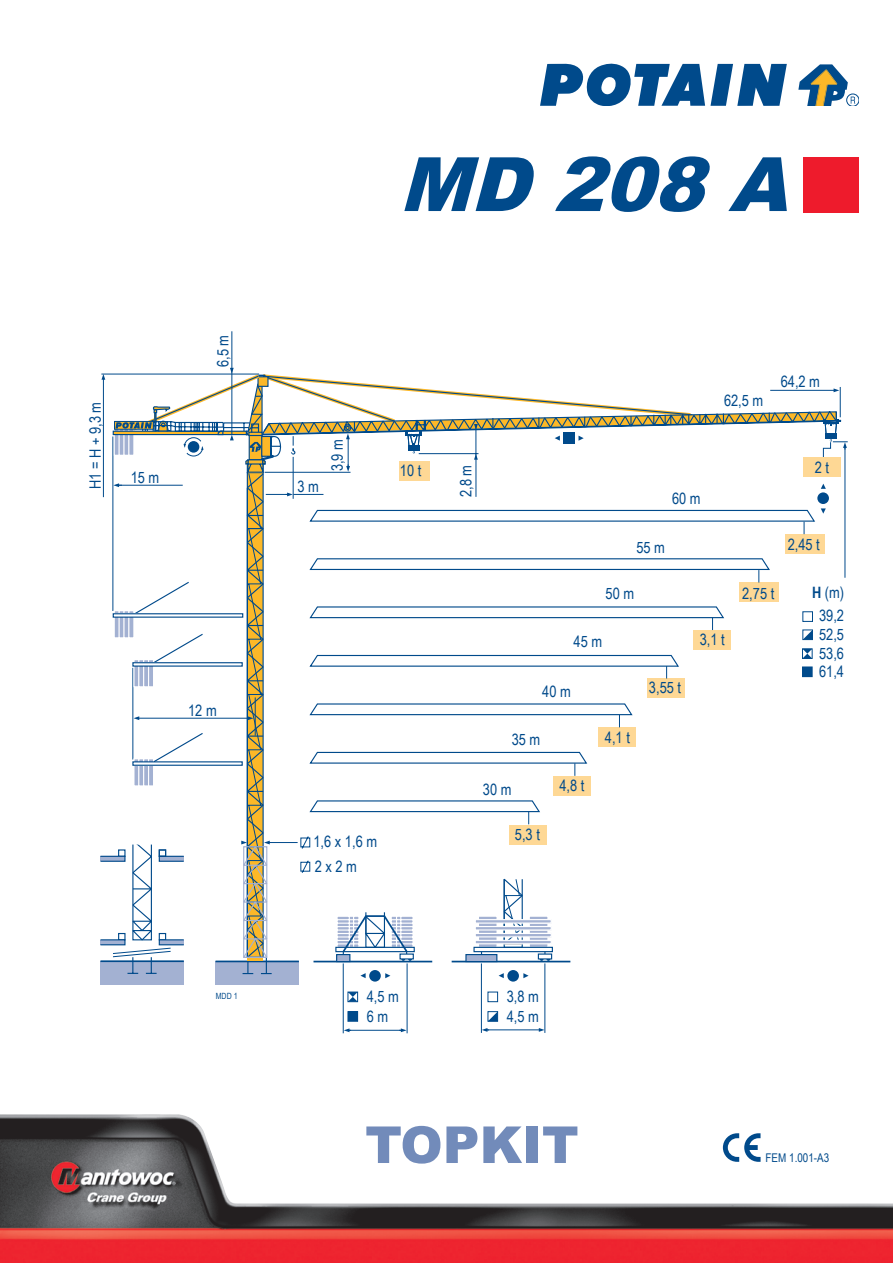
<style>
.page{position:relative;width:893px;height:1263px;background:#fff}
.page>*{position:absolute;margin:0;border:0;box-sizing:border-box;transform-origin:0 0}
.t1{font:italic 900 75px "Arial";color:#004a8b}
.t2{font:900 51px "Arial";color:#728bba}
.t3{font:15.6px/19.5px "Arial Narrow";color:#004a8b}
.t4{font:12px "Arial Narrow";color:#004a8b}
.t5{font:8.55px "Arial Narrow";color:#004a8b}
.s1{font-weight:700}
</style>
<div class="page">
<div style="left:216px;top:961px;width:83px;height:24px;background:#a3b1d2"></div>
<hr style="left:101px;top:374px;width:158px;height:1px;background:#004a8b">
<hr style="left:103px;top:378px;width:1px;height:119px;background:#004a8b">
<svg style="left:101px;top:374px;width:4px;height:6px"></svg>
<hr style="left:343px;top:963px;width:1px;height:70px;background:#004a8b">
<svg style="left:344px;top:1028px;width:7px;height:4px"></svg>
<div style="left:369px;top:970px;width:12px;height:11px;background:#004a8b;border-radius:50%"></div>
<hr style="left:407px;top:963px;width:1px;height:70px;background:#004a8b">
<svg style="left:399px;top:1028px;width:8px;height:4px"></svg>
<hr style="left:347px;top:1030px;width:55px;height:1px;background:#004a8b">
<div style="left:507px;top:970px;width:12px;height:11px;background:#004a8b;border-radius:50%"></div>
<hr style="left:544px;top:963px;width:1px;height:70px;background:#004a8b">
<svg style="left:539px;top:1028px;width:5px;height:4px"></svg>
<hr style="left:481px;top:963px;width:1px;height:70px;background:#004a8b">
<svg style="left:482px;top:1028px;width:7px;height:4px"></svg>
<hr style="left:486px;top:1029px;width:55px;height:1px;background:#004a8b">
<div style="left:100px;top:856px;width:25px;height:5px;background:#a3b1d2"></div>
<div style="left:100px;top:856px;width:26px;height:6px;border:1px solid #004a8b"></div>
<div style="left:100px;top:940px;width:25px;height:5px;background:#a3b1d2"></div>
<div style="left:100px;top:939px;width:26px;height:6px;border:1px solid #004a8b"></div>
<div style="left:100px;top:961px;width:84px;height:24px;background:#a3b1d2"></div>
<hr style="left:100px;top:960px;width:84px;height:2px;background:#004a8b">
<div style="left:348px;top:1012px;width:10px;height:9px;background:#004a8b"></div>
<div style="left:348px;top:1011px;width:10px;height:11px;border:1px solid #004a8b"></div>
<div style="left:488px;top:1011px;width:10px;height:11px;border:1px solid #004a8b"></div>
<svg style="left:488px;top:1012px;width:10px;height:9px"></svg>
<div style="left:488px;top:992px;width:10px;height:10px;border:1px solid #004a8b"></div>
<hr style="left:231px;top:331px;width:1px;height:104px;background:#004a8b">
<svg style="left:348px;top:992px;width:10px;height:10px"></svg>
<svg style="left:112px;top:368px;width:736px;height:610px"></svg>
<div style="left:802px;top:611px;width:11px;height:11px;border:1px solid #004a8b"></div>
<svg style="left:540px;top:64px;width:247px;height:42px"></svg>
<div style="left:846px;top:94px;width:13px;height:12px;border:1px solid #004a8b;border-radius:50%"></div>
<svg style="left:798px;top:64px;width:57px;height:42px"></svg>
<div style="left:804px;top:157px;width:55px;height:56px;background:#ee1b2c"></div>
<img style="left:0;top:1114px;width:893px;height:149px">
<svg style="left:723px;top:1133px;width:37px;height:29px"></svg>
<p class="t1" style="left:399px;top:130px;width:417px">MD 208A</p>
<p class="t3" style="left:85px;top:489px;width:89px;rotate:-90deg">H1 = H + 9,3 m</p>
<p class="t3" style="left:213px;top:367px;width:34px;rotate:-90deg">6,5 m</p>
<p class="t3" style="left:327px;top:471px;width:34px;rotate:-90deg">3,9 m</p>
<p class="t3" style="left:400px;top:460px;width:23px">10 t</p>
<p class="t3" style="left:131px;top:467px;width:30px">15 m</p>
<p class="t3" style="left:456px;top:497px;width:34px;rotate:-90deg">2,8 m</p>
<p class="t3" style="left:297px;top:476px;width:23px">3 m</p>
<p class="t3" style="left:672px;top:489px;width:30px">60 m</p>
<p class="t3" style="left:724px;top:390px;width:41px">62,5 m</p>
<p class="t3" style="left:781px;top:372px;width:41px">64,2 m</p>
<p class="t3" style="left:815px;top:457px;width:16px">2 t</p>
<p class="t3" style="left:188px;top:700px;width:30px">12 m</p>
<p class="t3" style="left:313px;top:828px;width:65px;line-height:24.9px">1,6 x 1,6 m<br>2 x 2 m</p>
<p class="t3" style="left:636px;top:537px;width:30px">55 m</p>
<p class="t3" style="left:606px;top:583px;width:30px">50 m</p>
<p class="t3" style="left:573px;top:631px;width:30px">45 m</p>
<p class="t3" style="left:700px;top:629px;width:27px">3,1 t</p>
<p class="t3" style="left:542px;top:681px;width:30px">40 m</p>
<p class="t3" style="left:512px;top:729px;width:30px">35 m</p>
<p class="t3" style="left:605px;top:727px;width:27px">4,1 t</p>
<p class="t3" style="left:559px;top:775px;width:27px">4,8 t</p>
<p class="t3" style="left:483px;top:779px;width:30px">30 m</p>
<p class="t3" style="left:515px;top:825px;width:27px">5,3 t</p>
<p class="t3" style="left:649px;top:677px;width:34px">3,55 t</p>
<p class="t3" style="left:742px;top:583px;width:34px">2,75 t</p>
<p class="t3" style="left:788px;top:534px;width:34px">2,45 t</p>
<p class="t3" style="left:812px;top:580px;width:34px;line-height:23.2px;text-align:center"><span class="s1">H</span> (m)<br>39,2</p>
<p class="t3" style="left:819px;top:624px;width:27px;line-height:18.6px;text-align:justify">52,5<br>53,6<br>61,4</p>
<p class="t5" style="left:216px;top:990px;width:23px">MDD 1</p>
<p class="t3" style="left:367px;top:986px;width:34px">4,5 m<br>6 m</p>
<p class="t3" style="left:507px;top:986px;width:34px">3,8 m<br>4,5 m</p>
<p class="t2" style="left:365px;top:1108px;width:215px">TOPKIT</p>
<p class="t4" style="left:765px;top:1148px;width:65px">FEM 1.001-A3</p>
</div>
